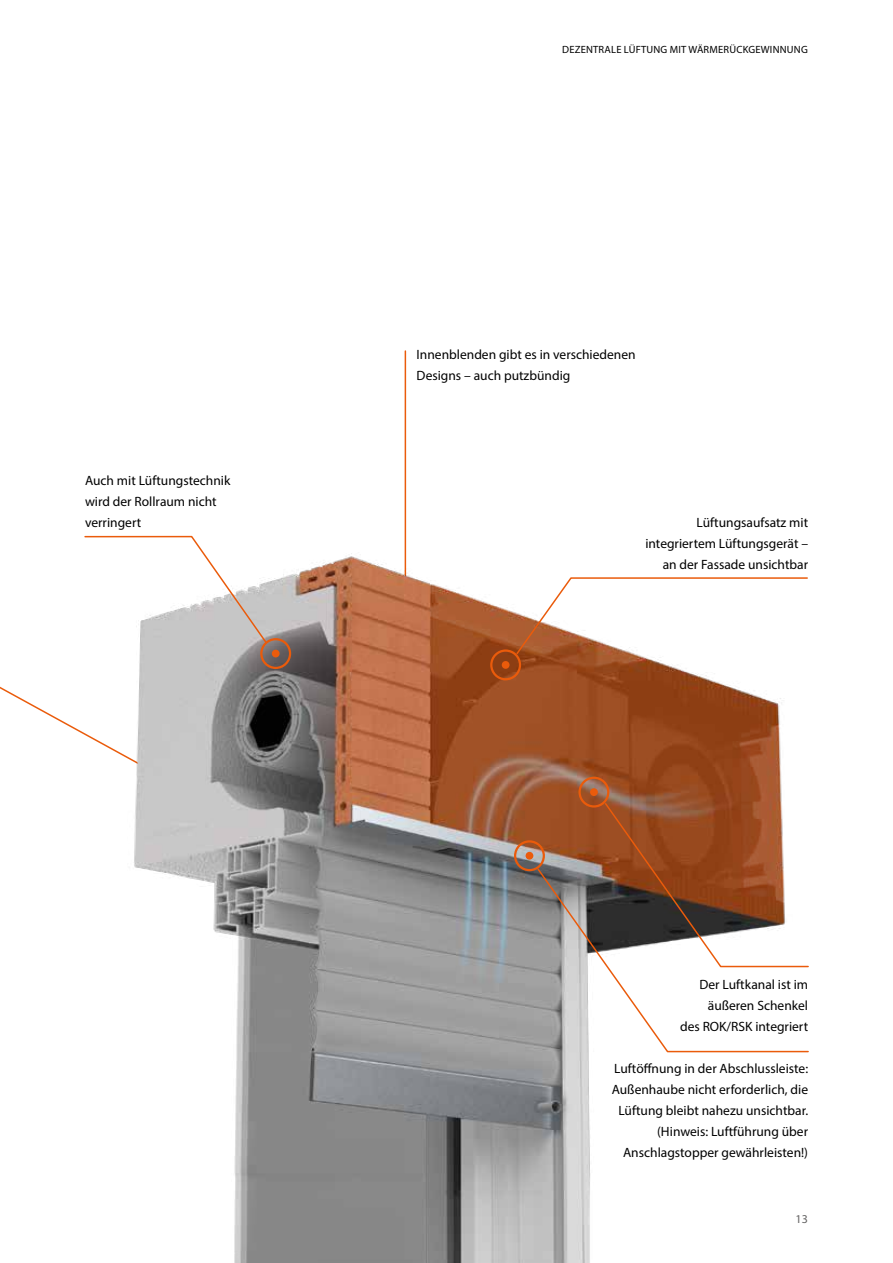
<style>
.page{position:relative;width:893px;height:1263px;background:#fff}
.page>*{position:absolute;margin:0;border:0;box-sizing:border-box;transform-origin:0 0}
.t1{font:13.5px/21px "Myriad Pro";color:#000;text-align:right}
.t2{font:12px "Myriad Pro";color:#646363}
.t3{font:10.5px "Myriad Pro";letter-spacing:.02em;color:#000}
</style>
<div class="page">
<hr style="left:405px;top:351px;width:1px;height:341px;background:#ea5b0b">
<img style="left:134px;top:553px;width:648px;height:710px">
<svg style="left:515px;top:576px;width:293px;height:80px"></svg>
<svg style="left:603px;top:802px;width:181px;height:65px;background:#9b4f26"></svg>
<svg style="left:536px;top:867px;width:273px;height:186px"></svg>
<div style="left:260px;top:638px;width:31px;height:31px;border:2px solid #ea5b0b;border-radius:50%"></div>
<svg style="left:0;top:535px;width:278px;height:231px"></svg>
<div style="left:272px;top:650px;width:8px;height:7px;border:2px solid #ea5b0b;border-radius:50%"></div>
<div style="left:490px;top:649px;width:31px;height:31px;border:2px solid #ea5b0b;border-radius:50%"></div>
<div style="left:502px;top:661px;width:7px;height:8px;border:2px solid #ea5b0b;border-radius:50%"></div>
<div style="left:578px;top:777px;width:31px;height:30px;border:2px solid #ea5b0b;border-radius:50%"></div>
<div style="left:590px;top:788px;width:8px;height:8px;border:2px solid #ea5b0b;border-radius:50%"></div>
<div style="left:514px;top:840px;width:31px;height:31px;border:2px solid #ea5b0b;border-radius:50%"></div>
<div style="left:526px;top:852px;width:7px;height:8px;border:2px solid #ea5b0b;border-radius:50%"></div>
<p class="t1" style="left:85px;top:469px;width:147px;text-align:left">Auch mit Lüftungstechnik wird der Rollraum nicht verringert</p>
<p class="t3" style="left:562px;top:43px;width:247px">DEZENTRALE LÜFTUNG MIT WÄRMERÜCKGEWINNUNG</p>
<p class="t1" style="left:417px;top:343px;width:221px;text-align:left">Innenblenden gibt es in verschiedenen<br>Designs – auch putzbündig</p>
<p class="t1" style="left:645px;top:511px;width:164px">Lüftungsaufsatz mit integriertem Lüftungsgerät – an der Fassade unsichtbar</p>
<p class="t1" style="left:680px;top:973px;width:130px">Der Luftkanal ist im äußeren Schenkel<br>des ROK/RSK integriert</p>
<p class="t1" style="left:612px;top:1057px;width:198px">Luftöffnung in der Abschlussleiste:<br>Außenhaube nicht erforderlich, die Lüftung bleibt nahezu unsichtbar. (Hinweis: Luftführung über Anschlagstopper gewährleisten!)</p>
<p class="t2" style="left:796px;top:1212px;width:14px">13</p>
</div>
